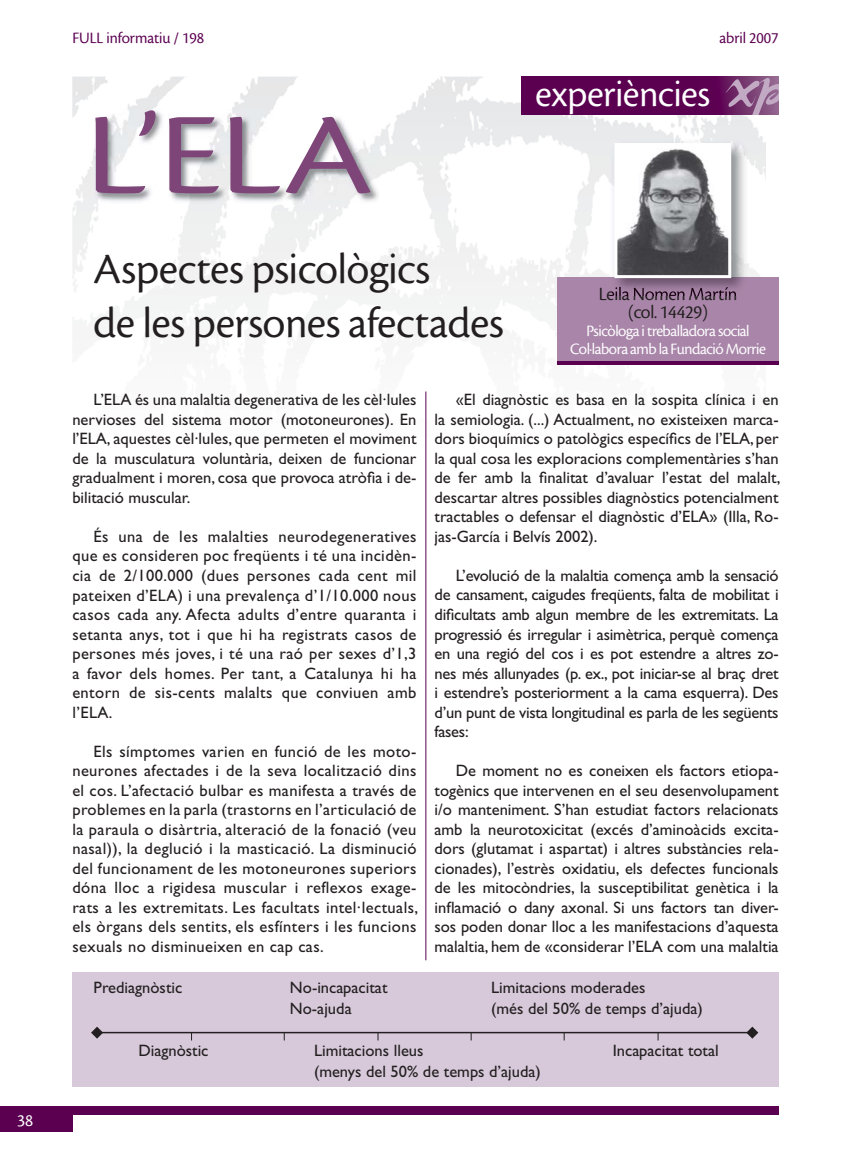
<style>
.page{position:relative;width:851px;height:1149px;background:#fff}
.page>*{position:absolute;margin:0;border:0;box-sizing:border-box;transform-origin:0 0}
.t1{font:120.75px "Cronos Display";color:#7e4678;scale:1.2 1}
.t2{font:119.1px "James Fajardo";color:#c2aac4}
.t3{font:45px/54px "Cronos Display";color:#231f20}
.t4{font:38.85px "Cronos Display";color:#fff}
.t5{font:19.5px/18px "Cronos Display";letter-spacing:-.015em;color:#231f20;text-align:center}
.t6{font:18px "Cronos Display";color:#fff}
.t7{font:16.5px/19.5px "Gill Sans";color:#231f20;text-align:justify}
.t8{font:16.5px/18px "Cronos Display";letter-spacing:-.025em;color:#fff;text-align:center}
.t9{font:16.5px "Cronos Display";color:#5b0051}
</style>
<div class="page">
<div style="left:72px;top:1106px;width:706px;height:8px;background:#5b0051"></div>
<div style="left:0;top:1106px;width:72px;height:25px;background:#5b0051"></div>
<img style="left:72px;top:77px;width:693px;height:360px">
<div style="left:557px;top:277px;width:221px;height:86px;background:#a986a9"></div>
<hr style="left:557px;top:361px;width:221px;height:4px;background:#5b0051">
<div style="left:72px;top:971px;width:706px;height:114px;background:#d7c9da"></div>
<hr style="left:97px;top:1031px;width:655px;height:1px;background:#231f20">
<svg style="left:91px;top:1026px;width:12px;height:12px"></svg>
<svg style="left:746px;top:1026px;width:12px;height:12px"></svg>
<img style="left:610px;top:139px;width:137px;height:149px">
<img style="left:676px;top:287px;width:61px;height:8px">
<img style="left:610px;top:287px;width:66px;height:8px">
<img style="left:618px;top:147px;width:109px;height:127px">
<div style="left:614px;top:143px;width:117px;height:135px;border:3px solid #fff"></div>
<hr style="left:425px;top:391px;width:1px;height:569px;background:#5b0051">
<div style="left:521px;top:77px;width:257px;height:38px;background:#5b0051"></div>
<div style="left:697px;top:77px;width:81px;height:38px;background:linear-gradient(to right,#510045,#8f678c)"></div>
<img style="left:94px;top:109px;width:285px;height:94px">
<p class="t6" style="left:17px;top:1112px;width:18px">38</p>
<p class="t9" style="left:72px;top:31px;width:133px">FULL informatiu / 198</p>
<p class="t9" style="left:719px;top:31px;width:61px">abril 2007</p>
<h1 class="t1" style="left:86px;top:107px;width:240px">L’ELA</h1>
<h3 class="t3" style="left:94px;top:245px;width:411px">Aspectes psicològics<br>de les persones afectades</h3>
<h3 class="t4" style="left:535px;top:78px;width:176px">experiències</h3>
<h2 class="t2" style="left:728px;top:26px;width:57px">xp</h2>
<p class="t5" style="left:598px;top:286px;width:140px">Leila Nomen Martín (col. 14429)</p>
<p class="t8" style="left:570px;top:323px;width:197px">Psicòloga i treballadora social<br>Col·labora amb la Fundació Morrie</p>
<p class="t7" style="left:72px;top:392px;width:345px;text-indent:21px">L’ELA és una malaltia degenerativa de les cèl·lules nervioses del sistema motor (motoneurones). En l’ELA, aquestes cèl·lules, que permeten el moviment de la musculatura voluntària, deixen de funcionar gradualment i moren, cosa que provoca atròfia i de&shy;bilitació muscular.</p>
<p class="t7" style="left:72px;top:528px;width:345px;text-indent:21px">És una de les malalties neurodegeneratives que es consideren poc freqüents i té una incidèn&shy;cia de 2/100.000 (dues persones cada cent mil pateixen d’ELA) i una prevalença d’1/10.000 nous casos cada any. Afecta adults d’entre quaranta i setanta anys, tot i que hi ha registrats casos de persones més joves, i té una raó per sexes d’1,3 a favor dels homes. Per tant, a Catalunya hi ha entorn de sis-cents malalts que conviuen amb l’ELA.</p>
<p class="t7" style="left:72px;top:743px;width:347px;text-indent:21px">Els símptomes varien en funció de les moto&shy;neurones afectades i de la seva localització dins el cos. L’afectació bulbar es manifesta a través de problemes en la parla (trastorns en l’articulació de la paraula o disàrtria, alteració de la fonació (veu nasal)), la deglució i la masticació. La disminució del funcionament de les motoneurones superiors dóna lloc a rigidesa muscular i reflexos exage&shy;rats a les extremitats. Les facultats intel·lectuals, els òrgans dels sentits, els esfínters i les funcions sexuals no disminueixen en cap cas.</p>
<p class="t7" style="left:434px;top:392px;width:347px;text-indent:21px">«El diagnòstic es basa en la sospita clínica i en la semiologia. (...) Actualment, no existeixen marca&shy;dors bioquímics o patològics específics de l’ELA, per la qual cosa les exploracions complementàries s’han de fer amb la finalitat d’avaluar l’estat del malalt, descartar altres possibles diagnòstics potencialment tractables o defensar el diagnòstic d’ELA» (Illa, Ro&shy;jas-García i Belvís 2002).</p>
<p class="t7" style="left:434px;top:567px;width:345px;text-indent:21px">L’evolució de la malaltia comença amb la sensació de cansament, caigudes freqüents, falta de mobilitat i dificultats amb algun membre de les extremitats. La progressió és irregular i asimètrica, perquè comença en una regió del cos i es pot estendre a altres zo&shy;nes més allunyades (p. ex., pot iniciar-se al braç dret i estendre’s posteriorment a la cama esquerra). Des d’un punt de vista longitudinal es parla de les següents fases:</p>
<p class="t7" style="left:434px;top:762px;width:345px;text-indent:21px">De moment no es coneixen els factors etiopa&shy;togènics que intervenen en el seu desenvolupament i/o manteniment. S’han estudiat factors relacionats amb la neurotoxicitat (excés d’aminoàcids excita&shy;dors (glutamat i aspartat) i altres substàncies rela&shy;cionades), l’estrès oxidatiu, els defectes funcionals de les mitocòndries, la susceptibilitat genètica i la inflamació o dany axonal. Si uns factors tan diver&shy;sos poden donar lloc a les manifestacions d’aquesta malaltia, hem de «considerar l’ELA com una malaltia</p>
<p class="t7" style="left:94px;top:979px;width:90px">Prediagnòstic</p>
<p class="t7" style="left:290px;top:979px;width:99px">No-incapacitat</p>
<p class="t7" style="left:491px;top:979px;width:156px">Limitacions moderades</p>
<p class="t7" style="left:290px;top:1000px;width:63px">No-ajuda</p>
<p class="t7" style="left:491px;top:1000px;width:213px">(més del 50% de temps d’ajuda)</p>
<p class="t7" style="left:138px;top:1042px;width:72px">Diagnòstic</p>
<p class="t7" style="left:314px;top:1042px;width:111px">Limitacions lleus</p>
<p class="t7" style="left:612px;top:1042px;width:107px">Incapacitat total</p>
<p class="t7" style="left:314px;top:1063px;width:228px">(menys del 50% de temps d’ajuda)</p>
</div>
